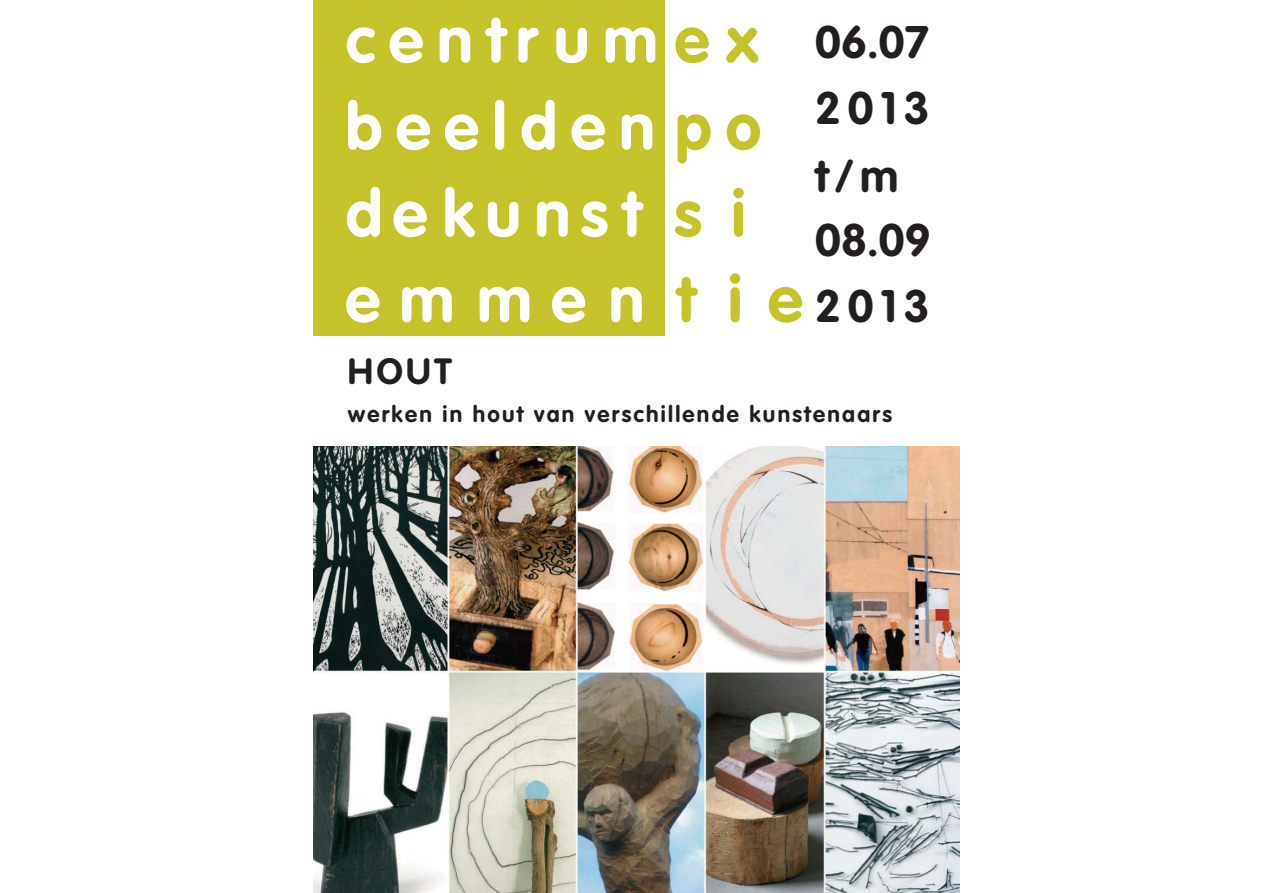
<style>
.page{position:relative;width:1263px;height:893px;background:#fff}
.page>*{position:absolute;margin:0;border:0;box-sizing:border-box;transform-origin:0 0}
.t1{font:700 64.5px/86.6px "VAG Rounded";letter-spacing:.21em;color:#fff}
.t2{font:700 45px/66px "VAG Rounded";letter-spacing:.15em;color:#231f20}
.t3{font:700 36px "VAG Rounded";color:#231f20}
.t4{font:700 22.5px "VAG Rounded";letter-spacing:.1em;color:#231f20}
.s1{color:#c5c32a}
</style>
<div class="page">
<div style="left:314px;top:0;width:351px;height:335px;background:#c5c32a"></div>
<img style="left:314px;top:447px;width:645px;height:446px">
<h1 class="t1" style="left:345px;top:1px;width:459px">centrum<span class="s1">ex </span>beelden<span class="s1">po </span>dekunst <span class="s1">s i </span>emmen <span class="s1">tie</span></h1>
<h2 class="t2" style="left:815px;top:13px;width:117px">06.07<br>2013 t/m<br>08.09<br>2013</h2>
<h3 class="t3" style="left:348px;top:357px;width:106px">HOUT</h3>
<p class="t4" style="left:348px;top:405px;width:546px">werken in hout van verschillende kunstenaars</p>
</div>
